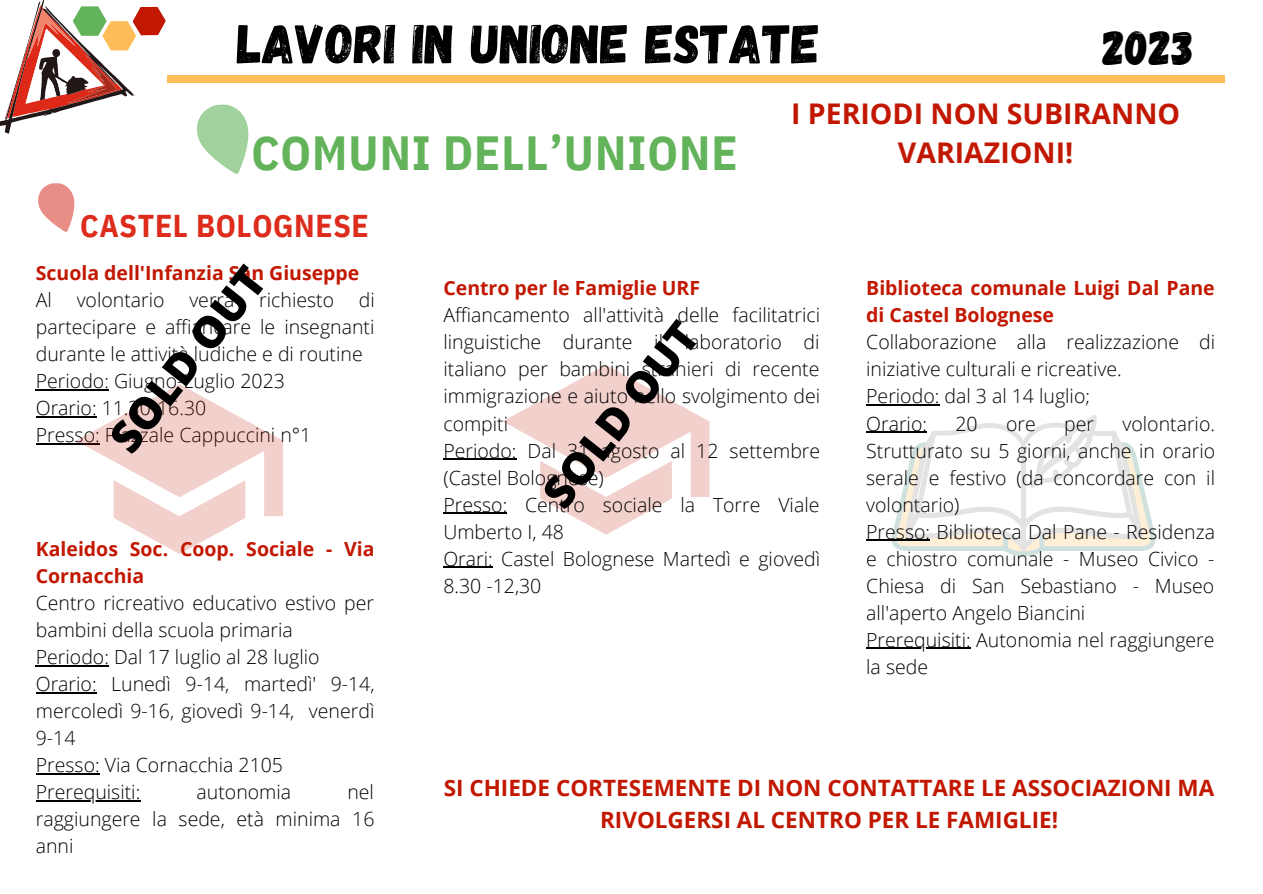
<style>
.page{position:relative;width:1263px;height:894px;background:#fff}
.page>*{position:absolute;margin:0;border:0;box-sizing:border-box;transform-origin:0 0}
.t1{font:55.05px "Gagalin";color:#000}
.t2{font:48px "Gagalin";color:#000}
.t3{font:700 47.85px "IBM Plex Sans Cond";letter-spacing:.02em;color:#63b35b}
.t4{font:800 43.5px "Open Sans";color:#000}
.t5{font:700 31.5px "IBM Plex Sans Cond";letter-spacing:.02em;color:#dd2b1c}
.t6{font:700 28.5px/39.3px "Open Sans";color:#c21700;text-align:center}
.t7{font:700 22.5px/31.5px "Open Sans";color:#c21700;text-align:center}
.t8{font:300 19.5px/27px "Open Sans";color:#000;text-align:justify}
.t9{font:700 19.5px/27px "Open Sans";color:#c21700}
</style>
<div class="page">
<div style="left:167px;top:75px;width:1058px;height:8px;background:#ffbd59"></div>
<svg style="left:38px;top:183px;width:37px;height:49px"></svg>
<svg style="left:0;top:0;width:166px;height:134px"></svg>
<hr style="left:36px;top:389px;width:73px;height:1px;background:#000">
<hr style="left:36px;top:416px;width:61px;height:1px;background:#000">
<hr style="left:36px;top:443px;width:64px;height:1px;background:#000">
<svg style="left:76px;top:384px;width:207px;height:170px"></svg>
<svg style="left:197px;top:104px;width:52px;height:70px"></svg>
<hr style="left:36px;top:665px;width:73px;height:1px;background:#000">
<hr style="left:36px;top:692px;width:61px;height:1px;background:#000">
<hr style="left:36px;top:773px;width:64px;height:1px;background:#000">
<hr style="left:36px;top:800px;width:104px;height:1px;background:#000">
<svg style="left:503px;top:365px;width:206px;height:169px"></svg>
<svg style="left:892px;top:415px;width:264px;height:141px"></svg>
<hr style="left:866px;top:404px;width:73px;height:1px;background:#000">
<hr style="left:866px;top:431px;width:61px;height:1px;background:#000">
<hr style="left:866px;top:539px;width:64px;height:1px;background:#000">
<hr style="left:866px;top:647px;width:105px;height:1px;background:#000">
<hr style="left:443px;top:458px;width:74px;height:1px;background:#000">
<hr style="left:443px;top:512px;width:64px;height:1px;background:#000">
<hr style="left:443px;top:566px;width:50px;height:1px;background:#000">
<p class="t1" style="left:237px;top:8px;width:584px">LAVORI IN UNIONE ESTATE</p>
<p class="t2" style="left:1103px;top:17px;width:93px">2023</p>
<p class="t3" style="left:251px;top:121px;width:488px">COMUNI DELL’UNIONE</p>
<p class="t5" style="left:80px;top:205px;width:290px">CASTEL BOLOGNESE</p>
<p class="t6" style="left:791px;top:93px;width:391px">I PERIODI NON SUBIRANNO<br>VARIAZIONI!</p>
<p class="t4" style="left:95px;top:427px;width:223px;rotate:-52deg">SOLD OUT</p>
<p class="t9" style="left:36px;top:259px;width:325px">Scuola dell'Infanzia San Giuseppe</p>
<p class="t8" style="left:36px;top:286px;width:18px">Al</p>
<p class="t8" style="left:77px;top:286px;width:89px">volontario</p>
<p class="t8" style="left:189px;top:286px;width:47px">verrà</p>
<p class="t8" style="left:259px;top:286px;width:76px">richiesto</p>
<p class="t8" style="left:36px;top:286px;width:341px;text-indent:323px">di partecipare e affiancare le insegnanti durante le attività ludiche e di routine</p>
<p class="t8" style="left:36px;top:367px;width:251px">Periodo: Giugno-Luglio 2023</p>
<p class="t8" style="left:36px;top:393px;width:172px">Orario: 11.30-16.30</p>
<p class="t8" style="left:36px;top:420px;width:277px">Presso: Piazzale Cappuccini n°1</p>
<p class="t9" style="left:36px;top:535px;width:340px">Kaleidos Soc. Coop. Sociale - Via<br>Cornacchia</p>
<p class="t8" style="left:36px;top:589px;width:340px">Centro ricreativo educativo estivo per bambini della scuola primaria</p>
<p class="t8" style="left:36px;top:643px;width:285px">Periodo: Dal 17 luglio al 28 luglio</p>
<p class="t8" style="left:36px;top:670px;width:340px">Orario: Lunedì 9-14, martedì' 9-14, mercoledì 9-16, giovedì 9-14, venerdì 9-14</p>
<p class="t8" style="left:36px;top:751px;width:249px">Presso: Via Cornacchia 2105</p>
<p class="t8" style="left:36px;top:778px;width:106px">Prerequisiti:</p>
<p class="t8" style="left:197px;top:778px;width:96px">autonomia</p>
<p class="t8" style="left:36px;top:778px;width:340px;text-indent:312px">nel raggiungere la sede, età minima 16 anni</p>
<p class="t9" style="left:443px;top:274px;width:258px">Centro per le Famiglie URF</p>
<p class="t8" style="left:443px;top:301px;width:378px">Affiancamento all'attività delle facilitatrici linguistiche durante il laboratorio di italiano per bambini stranieri di recente immigrazione e aiuto nello svolgimento dei compiti</p>
<p class="t8" style="left:443px;top:436px;width:378px">Periodo: Dal 31 agosto al 12 settembre (Castel Bolognese)</p>
<p class="t8" style="left:443px;top:490px;width:377px">Presso: Centro sociale la Torre Viale<br>Umberto I, 48</p>
<p class="t8" style="left:443px;top:544px;width:378px">Orari: Castel Bolognese Martedì e giovedì<br>8.30 -12,30</p>
<p class="t4" style="left:528px;top:482px;width:223px;rotate:-52deg">SOLD OUT</p>
<p class="t9" style="left:866px;top:274px;width:350px">Biblioteca comunale Luigi Dal Pane di Castel Bolognese</p>
<p class="t8" style="left:866px;top:328px;width:350px">Collaborazione alla realizzazione di iniziative culturali e ricreative.</p>
<p class="t8" style="left:866px;top:382px;width:225px">Periodo: dal 3 al 14 luglio;</p>
<p class="t8" style="left:866px;top:409px;width:62px">Orario:</p>
<p class="t8" style="left:955px;top:409px;width:24px">20</p>
<p class="t8" style="left:1006px;top:409px;width:31px">ore</p>
<p class="t8" style="left:1064px;top:409px;width:31px">per</p>
<p class="t8" style="left:866px;top:409px;width:350px;text-indent:256px">volontario.<br>Strutturato su 5 giorni, anche in orario serale e festivo (da concordare con il volontario)</p>
<p class="t8" style="left:866px;top:517px;width:350px">Presso: Biblioteca Dal Pane - Residenza e chiostro comunale - Museo Civico - Chiesa di San Sebastiano - Museo all'aperto Angelo Biancini</p>
<p class="t8" style="left:866px;top:625px;width:350px">Prerequisiti: Autonomia nel raggiungere la sede</p>
<p class="t7" style="left:444px;top:771px;width:772px">SI CHIEDE CORTESEMENTE DI NON CONTATTARE LE ASSOCIAZIONI MA<br>RIVOLGERSI AL CENTRO PER LE FAMIGLIE!</p>
</div>
